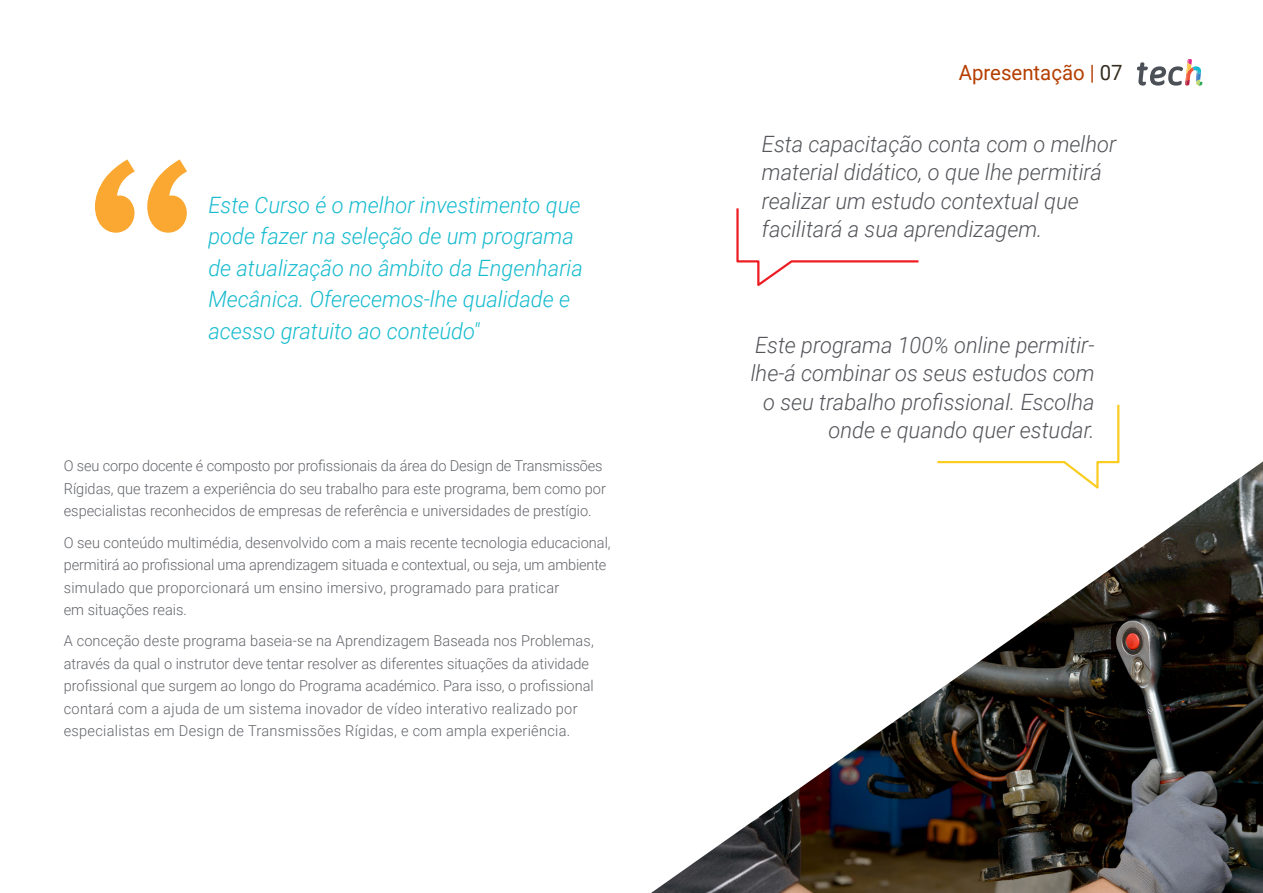
<style>
.page{position:relative;width:1263px;height:893px;background:#fff}
.page>*{position:absolute;margin:0;border:0;box-sizing:border-box;transform-origin:0 0}
.Destacados{font:italic 300 22.5px/28.5px "Roboto";color:#54555a;text-align:right}
.Destacados-2{font:italic 300 22.5px/31.5px "Roboto";color:#17bbcf}
.Sección___Pag{font:21px "Roboto";color:#b53e00}
.Texto_Plano{font:300 15px/22.5px "Roboto";color:#63656a}
.s1{color:#342d1f}
</style>
<div class="page">
<svg style="left:95px;top:159px;width:92px;height:74px"></svg>
<svg style="left:1117px;top:404px;width:3px;height:57px"></svg>
<svg style="left:736px;top:208px;width:183px;height:78px"></svg>
<img style="left:651px;top:461px;width:612px;height:432px">
<svg style="left:1137px;top:59px;width:65px;height:27px"></svg>
<p class="Destacados-2" style="left:208px;top:188px;width:376px">Este Curso é o melhor investimento que pode fazer na seleção de um programa de atualização no âmbito da Engenharia Mecânica. Oferecemos-lhe qualidade e acesso gratuito ao conteúdo"</p>
<p class="Texto_Plano" style="left:64px;top:454px;width:544px">O seu corpo docente é composto por profissionais da área do Design de Transmissões<br>Rígidas, que trazem a experiência do seu trabalho para este programa, bem como por especialistas reconhecidos de empresas de referência e universidades de prestígio.</p>
<p class="Texto_Plano" style="left:64px;top:530px;width:548px">O seu conteúdo multimédia, desenvolvido com a mais recente tecnologia educacional, permitirá ao profissional uma aprendizagem situada e contextual, ou seja, um ambiente simulado que proporcionará um ensino imersivo, programado para praticar<br>em situações reais.</p>
<p class="Texto_Plano" style="left:64px;top:629px;width:532px">A conceção deste programa baseia-se na Aprendizagem Baseada nos Problemas, através da qual o instrutor deve tentar resolver as diferentes situações da atividade profissional que surgem ao longo do Programa académico. Para isso, o profissional contará com a ajuda de um sistema inovador de vídeo interativo realizado por especialistas em Design de Transmissões Rígidas, e com ampla experiência.</p>
<p class="Sección___Pag" style="left:959px;top:57px;width:165px">Apresentação | <span class="s1">07</span></p>
<p class="Destacados" style="left:762px;top:129px;width:356px;text-align:left">Esta capacitação conta com o melhor material didático, o que lhe permitirá realizar um estudo contextual que facilitará a sua aprendizagem.</p>
<p class="Destacados" style="left:751px;top:330px;width:345px">Este programa 100% online permitir&shy;lhe-á combinar os seus estudos com o seu trabalho profissional. Escolha onde e quando quer estudar.</p>
</div>
